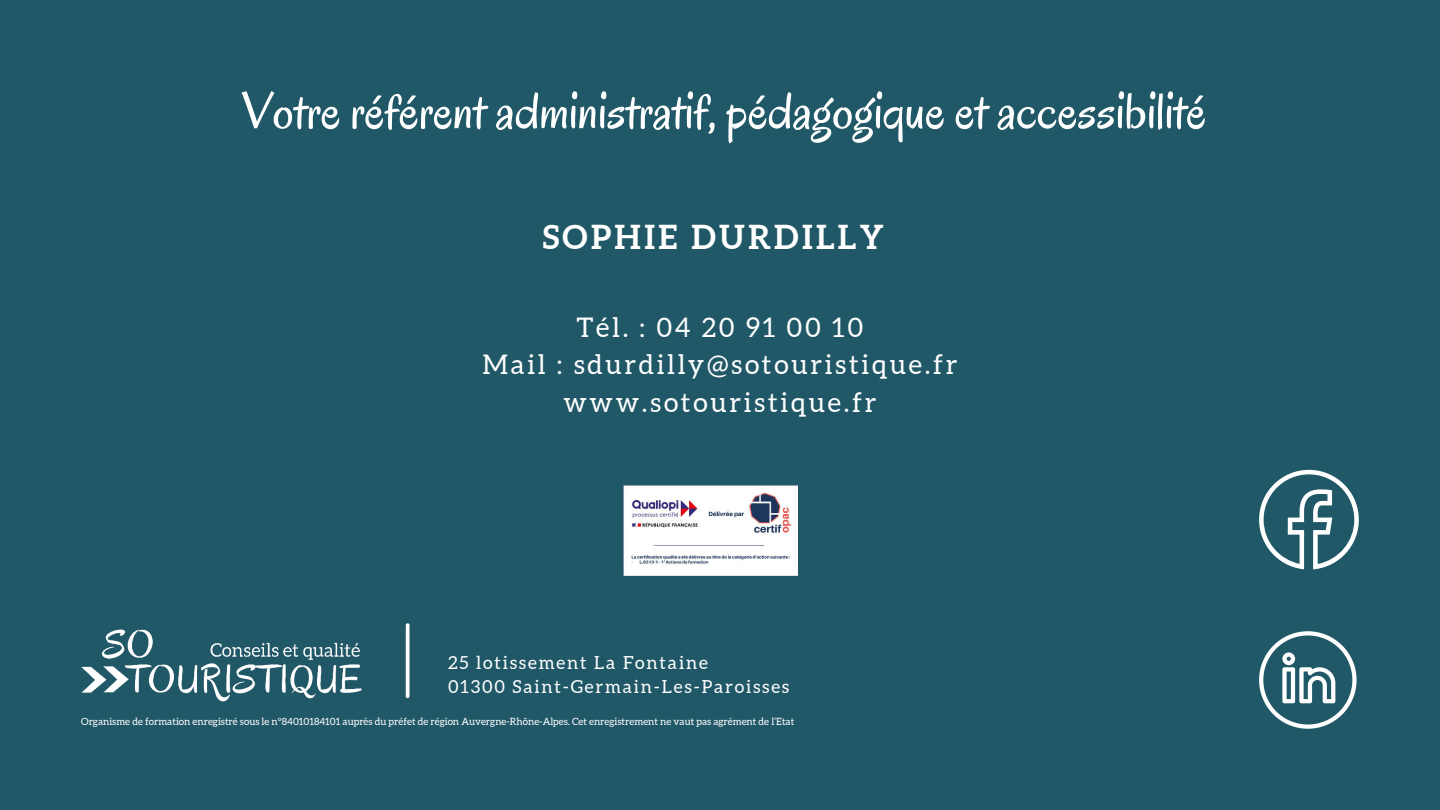
<style>
.page{position:relative;width:1440px;height:810px;background:#215868}
.page>*{position:absolute;margin:0;border:0;box-sizing:border-box;transform-origin:0 0}
.t1{font:52px "Oregano";color:#fff}
.t2{font:700 33px "Aleo";letter-spacing:.1em;color:#fff}
.t3{font:27px/37.5px "Aleo";letter-spacing:.1em;color:#fff;text-align:center}
.t4{font:18px/24.8px "Aleo";letter-spacing:.1em;color:#fff}
.t5{font:10px "Aleo";color:#fff}
</style>
<div class="page">
<svg style="left:406px;top:625px;width:4px;height:71px"></svg>
<svg style="left:1259px;top:470px;width:100px;height:99px"></svg>
<svg style="left:1259px;top:631px;width:98px;height:98px"></svg>
<img style="left:81px;top:629px;width:281px;height:73px">
<img style="left:624px;top:486px;width:173px;height:90px">
<h1 class="t1" style="left:241px;top:78px;width:967px">Votre référent administratif, pédagogique et accessibilité</h1>
<h2 class="t2" style="left:543px;top:218px;width:343px">SOPHIE DURDILLY</h2>
<h3 class="t3" style="left:482px;top:308px;width:477px">Tél. : 04 20 91 00 10<br>Mail : sdurdilly@sotouristique.fr www.sotouristique.fr</h3>
<h3 class="t4" style="left:448px;top:650px;width:343px">25 lotissement La Fontaine<br>01300 Saint-Germain-Les-Paroisses</h3>
<p class="t5" style="left:81px;top:716px;width:715px">Organisme de formation enregistré sous le n°84010184101 auprès du préfet de région Auvergne-Rhône-Alpes. Cet enregistrement ne vaut pas agrément de l’Etat</p>
</div>
